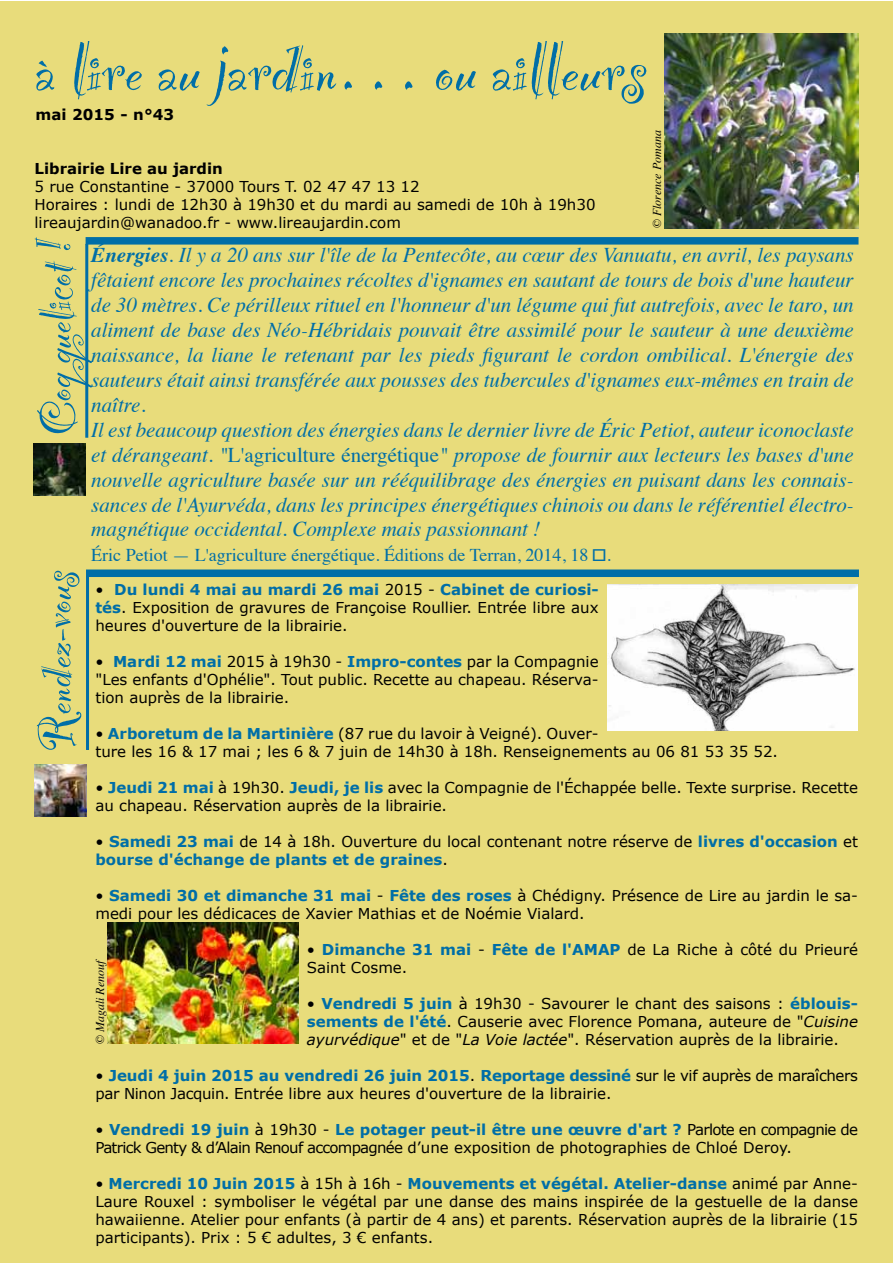
<style>
.page{position:relative;width:893px;height:1263px;background:#fff}
.page>*{position:absolute;margin:0;border:0;box-sizing:border-box;transform-origin:0 0}
.t1{font:82.5px "Party Let Plain";color:#006ea7}
.t2{font:54px "Party Let Plain";color:#006ea7}
.t3{font:italic 21px/24.9px "Times";color:#006ea7}
.t4{font:18px "Times";color:#006ea7}
.t5{font:15px/18px "Verdana";color:#000}
.t6{font:700 15px/18px "Verdana";color:#006ea7}
.t7{font:700 15px "Verdana";color:#000}
.t8{font:italic 12px "Times";color:#000}
.s1{font-style:normal}
.s2{font-weight:700}
.s3{font-weight:700;color:#006ea7}
.s4{font-weight:400;color:#000}
.s5{font-style:italic}
</style>
<div class="page">
<div style="left:0;top:1px;width:893px;height:1262px;background:#e8dc7b"></div>
<div style="left:86px;top:569px;width:773px;height:8px;background:#006ea7"></div>
<hr style="left:86px;top:576px;width:3px;height:174px;background:#006ea7">
<img style="left:34px;top:765px;width:52px;height:52px">
<img style="left:34px;top:443px;width:52px;height:52px">
<div style="left:86px;top:237px;width:772px;height:8px;background:#006ea7"></div>
<hr style="left:85px;top:244px;width:3px;height:194px;background:#006ea7">
<img style="left:664px;top:34px;width:195px;height:194px">
<img style="left:607px;top:584px;width:251px;height:147px">
<img style="left:107px;top:923px;width:191px;height:120px">
<h1 class="t1" style="left:35px;top:13px;width:614px">à lire au jardin… ou ailleurs</h1>
<p class="t7" style="left:36px;top:105px;width:140px">mai 2015 - n°43</p>
<p class="t7" style="left:35px;top:159px;width:190px">Librairie Lire au jardin</p>
<p class="t5" style="left:35px;top:178px;width:562px">5 rue Constantine - 37000 Tours T. 02 47 47 13 12<br>Horaires : lundi de 12h30 à 19h30 et du mardi au samedi de 10h à 19h30 lireaujardin@wanadoo.fr - www.lireaujardin.com</p>
<p class="t8" style="left:647px;top:228px;width:99px;rotate:-90deg"><span class="s1">©</span> Florence Pomana</p>
<h2 class="t2" style="left:20px;top:436px;width:200px;rotate:-90deg">Coqquelicot !</h2>
<p class="t3" style="left:91px;top:242px;width:764px"><span class="s2">Énergies</span>. Il y a 20 ans sur l'île de la Pentecôte, au cœur des Vanuatu, en avril, les paysans fêtaient encore les prochaines récoltes d'ignames en sautant de tours de bois d'une hauteur de 30 mètres. Ce périlleux rituel en l'honneur d'un légume qui fut autrefois, avec le taro, un aliment de base des Néo-Hébridais pouvait être assimilé pour le sauteur à une deuxième naissance, la liane le retenant par les pieds figurant le cordon ombilical. L'énergie des sauteurs était ainsi transférée aux pousses des tubercules d'ignames eux-mêmes en train de naître.<br>Il est beaucoup question des énergies dans le dernier livre de Éric Petiot, auteur iconoclaste et dérangeant. "<span class="s1">L'agriculture énergétique</span>" propose de fournir aux lecteurs les bases d'une nouvelle agriculture basée sur un rééquilibrage des énergies en puisant dans les connais&shy;sances de l'Ayurvéda, dans les principes énergétiques chinois ou dans le référentiel électro&shy;magnétique occidental. Complexe mais passionnant !</p>
<p class="t4" style="left:91px;top:538px;width:521px">Éric Petiot — L'agriculture énergétique. Éditions de Terran, 2014, 18 €.</p>
<h2 class="t2" style="left:20px;top:751px;width:185px;rotate:-90deg">Rendez-vous</h2>
<p class="t5" style="left:95px;top:581px;width:505px;text-align:justify">• <span class="s3">Du lundi 4 mai au mardi 26 mai</span> 2015 - <span class="s3">Cabinet de curiosi&shy;tés</span>. Exposition de gravures de Françoise Roullier. Entrée libre aux heures d'ouverture de la librairie.</p>
<p class="t5" style="left:95px;top:653px;width:505px;text-align:justify">• <span class="s3">Mardi 12 mai</span> 2015 à 19h30 - <span class="s3">Impro-contes</span> par la Compagnie "Les enfants d'Ophélie". Tout public. Recette au chapeau. Réserva&shy;tion auprès de la librairie.</p>
<p class="t5" style="left:95px;top:725px;width:684px">• <span class="s3">Arboretum de la Martinière</span> (87 rue du lavoir à Veigné). Ouver-<br>ture les 16 &amp; 17 mai ; les 6 &amp; 7 juin de 14h30 à 18h. Renseignements au 06 81 53 35 52.</p>
<p class="t5" style="left:95px;top:779px;width:764px">• <span class="s3">Jeudi 21 mai</span> à 19h30. <span class="s3">Jeudi, je lis</span> avec la Compagnie de l'Échappée belle. Texte surprise. Recette au chapeau. Réservation auprès de la librairie.</p>
<p class="t6" style="left:95px;top:833px;width:764px"><span class="s4">•</span> Samedi 23 mai <span class="s4">de 14 à 18h. Ouverture du local contenant notre réserve de</span> livres d'occasion <span class="s4">et </span>bourse d'échange de plants et de graines<span class="s4">.</span></p>
<p class="t5" style="left:95px;top:887px;width:764px">• <span class="s3">Samedi 30 et dimanche 31 mai</span> - <span class="s3">Fête des roses</span> à Chédigny. Présence de Lire au jardin le sa&shy;medi pour les dédicaces de Xavier Mathias et de Noémie Vialard.</p>
<p class="t5" style="left:307px;top:941px;width:553px">• <span class="s3">Dimanche 31 mai</span> - <span class="s3">Fête de l'AMAP</span> de La Riche à côté du Prieuré<br>Saint Cosme.</p>
<p class="t5" style="left:307px;top:995px;width:553px;text-align:justify">• <span class="s3">Vendredi 5 juin</span> à 19h30 - Savourer le chant des saisons : <span class="s3">éblouis&shy;sements de l'été</span>. Causerie avec Florence Pomana, auteure de "<span class="s5">Cuisine ayurvédique</span>" et de "<span class="s5">La Voie lactée</span>". Réservation auprès de la librairie.</p>
<p class="t5" style="left:95px;top:1067px;width:764px">• <span class="s3">Jeudi 4 juin 2015 au vendredi 26 juin 2015</span>. <span class="s3">Reportage dessiné</span> sur le vif auprès de maraîchers par Ninon Jacquin. Entrée libre aux heures d'ouverture de la librairie.</p>
<p class="t5" style="left:95px;top:1121px;width:764px">• <span class="s3">Vendredi 19 juin</span> à 19h30 - <span class="s3">Le potager peut-il être une œuvre d'art ?</span> Parlote en compagnie de<br>Patrick Genty &amp; d’Alain Renouf accompagnée d’une exposition de photographies de Chloé Deroy.</p>
<p class="t5" style="left:95px;top:1175px;width:764px;text-align:justify">• <span class="s3">Mercredi 10 Juin 2015</span> à 15h à 16h - <span class="s3">Mouvements et végétal. Atelier-danse</span> animé par Anne-Laure Rouxel : symboliser le végétal par une danse des mains inspirée de la gestuelle de la danse hawaiienne. Atelier pour enfants (à partir de 4 ans) et parents. Réservation auprès de la librairie (15 participants). Prix : 5 € adultes, 3 € enfants.</p>
<p class="t8" style="left:90px;top:1044px;width:89px;rotate:-90deg"><span class="s1">©</span> Magali Renouf</p>
</div>
